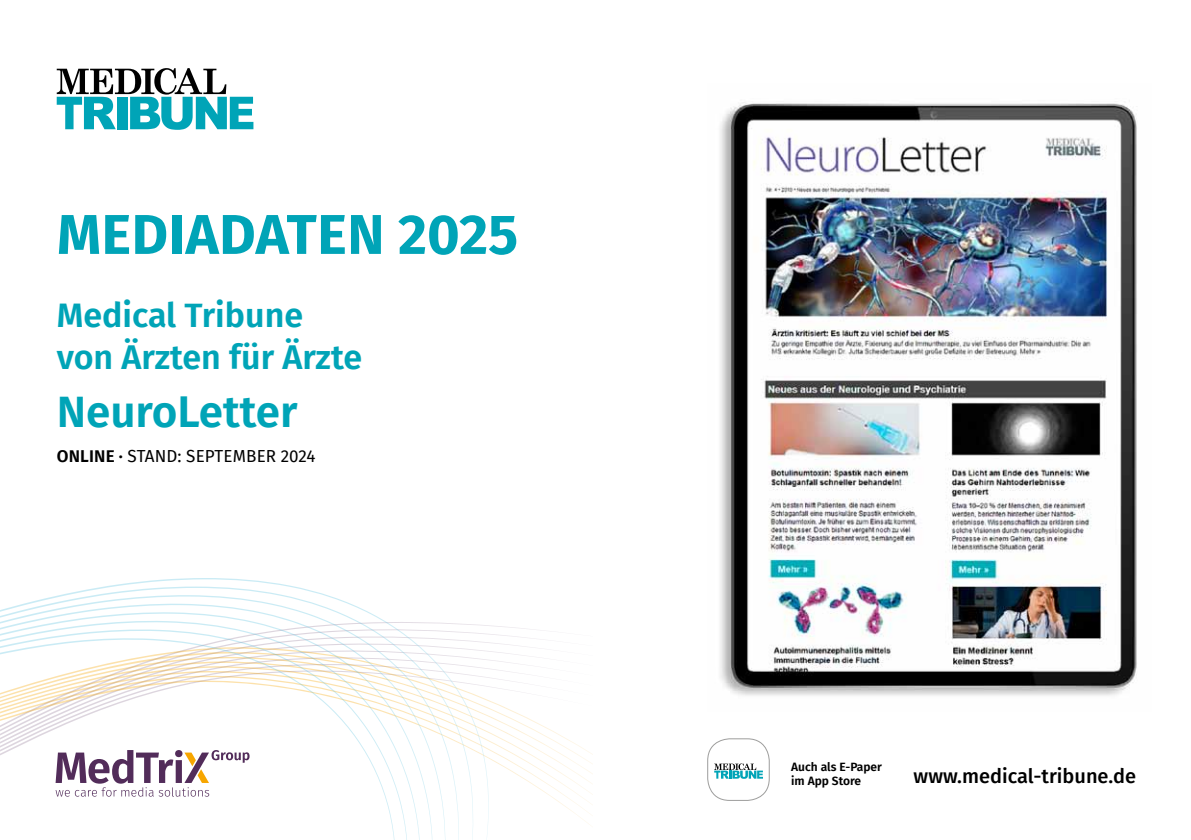
<style>
.page{position:relative;width:1191px;height:840px;background:#fff}
.page>*{position:absolute;margin:0;border:0;box-sizing:border-box;transform-origin:0 0}
.t1{font:700 56px "Fira Sans";letter-spacing:.01em;color:#00a4b7}
.t2{font:600 44px "Fira Sans";color:#00a4b7}
.t3{font:600 34px/42px "Fira Sans";color:#00a4b7}
.t4{font:500 20px "Fira Sans";color:#000}
.t5{font:17px "Fira Sans";letter-spacing:.01em;color:#000}
.t6{font:600 12px/14px "Fira Sans";color:#000}
.s1{font-weight:600}
</style>
<div class="page">
<svg style="left:489px;top:680px;width:104px;height:146px"></svg>
<svg style="left:109px;top:578px;width:380px;height:261px"></svg>
<svg style="left:66px;top:586px;width:407px;height:253px"></svg>
<svg style="left:27px;top:594px;width:432px;height:245px"></svg>
<svg style="left:0;top:603px;width:445px;height:236px"></svg>
<svg style="left:0;top:612px;width:433px;height:227px"></svg>
<svg style="left:0;top:620px;width:420px;height:219px"></svg>
<svg style="left:0;top:629px;width:408px;height:210px"></svg>
<svg style="left:0;top:638px;width:396px;height:201px"></svg>
<svg style="left:56px;top:749px;width:193px;height:47px"></svg>
<svg style="left:57px;top:68px;width:196px;height:62px"></svg>
<svg style="left:714px;top:763px;width:49px;height:15px"></svg>
<div style="left:707px;top:738px;width:62px;height:62px;border:1px solid #9d9d9c;border-radius:22px"></div>
<img style="left:720px;top:102px;width:417px;height:594px">
<h1 class="t1" style="left:57px;top:187px;width:462px">MEDIADATEN 2025</h1>
<p class="t3" style="left:57px;top:292px;width:307px">Medical Tribune von Ärzten für Ärzte</p>
<p class="t2" style="left:57px;top:375px;width:242px">NeuroLetter</p>
<p class="t5" style="left:57px;top:443px;width:260px"><span class="s1">ONLINE ·</span> STAND: SEPTEMBER 2024</p>
<p class="t6" style="left:791px;top:759px;width:92px">Auch als E-Paper im App Store</p>
<p class="t4" style="left:913px;top:759px;width:224px">www.medical-tribune.de</p>
</div>
